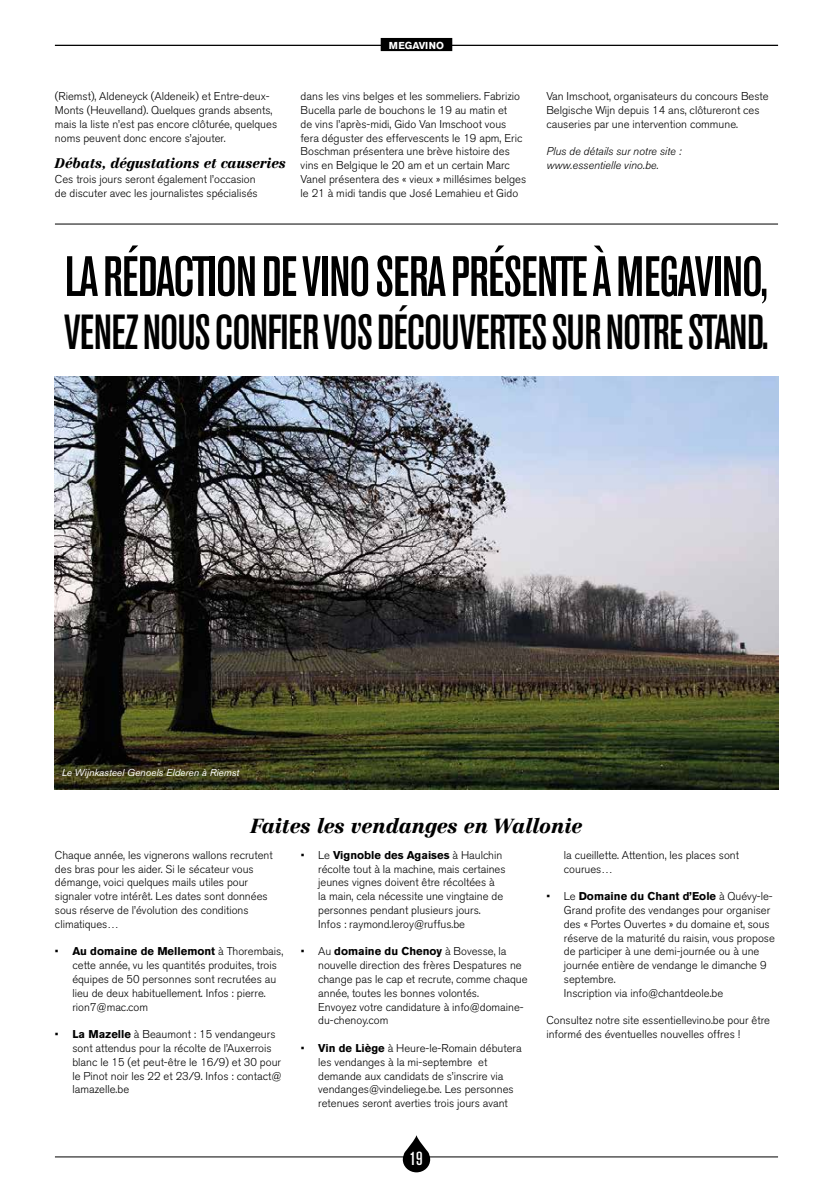
<style>
.page{position:relative;width:833px;height:1188px;background:#fff}
.page>*{position:absolute;margin:0;border:0;box-sizing:border-box;transform-origin:0 0}
.t1{font:500 condensed 56.25px "Akzidenz Grotesk BE";letter-spacing:-.02em;color:#000}
.t2{font:500 condensed 48.75px "Akzidenz Grotesk BE";letter-spacing:-.02em;color:#000}
.t3{font:italic 900 20px "Centennial LT Std";color:#000}
.t4{font:500 condensed 18.75px "Akzidenz Grotesk BE";color:#fff}
.t5{font:italic 900 13.75px "Centennial LT Std";color:#000}
.t6{font:300 11.25px/13.8px "Akzidenz Grotesk BE";color:#000}
.t7{font:italic 300 11.25px/13.8px "Akzidenz Grotesk BE";color:#000}
.t8{font:italic 10px "Akzidenz Grotesk BE";color:#fff}
.t9{font:700 10px "Akzidenz Grotesk BE";letter-spacing:.01em;color:#fff}
.s1{font-weight:700}
</style>
<div class="page">
<hr style="left:55px;top:1156px;width:723px;height:1px;background:#000">
<svg style="left:403px;top:1135px;width:27px;height:36px"></svg>
<hr style="left:55px;top:45px;width:723px;height:1px;background:#000">
<div style="left:381px;top:38px;width:71px;height:13px;background:#000"></div>
<img style="left:55px;top:376px;width:723px;height:413px">
<hr style="left:55px;top:224px;width:723px;height:1px;background:#000">
<p class="t9" style="left:389px;top:39px;width:57px">MEGAVINO</p>
<p class="t6" style="left:55px;top:90px;width:224px">(Riemst), Aldeneyck (Aldeneik) et Entre-deux-Monts (Heuvelland). Quelques grands absents, mais la liste n’est pas encore clôturée, quelques noms peuvent donc encore s’ajouter.</p>
<p class="t5" style="left:55px;top:155px;width:232px">Débats, dégustations et causeries</p>
<p class="t6" style="left:55px;top:172px;width:204px">Ces trois jours seront également l’occasion de discuter avec les journalistes spécialisés</p>
<p class="t6" style="left:301px;top:90px;width:227px">dans les vins belges et les sommeliers. Fabrizio Bucella parle de bouchons le 19 au matin et<br>de vins l’après-midi, Gido Van Imschoot vous fera déguster des effervescents le 19 apm, Eric Boschman présentera une brève histoire des vins en Belgique le 20 am et un certain Marc Vanel présentera des « vieux » millésimes belges le 21 à midi tandis que José Lemahieu et Gido</p>
<p class="t6" style="left:546px;top:90px;width:224px">Van Imschoot, organisateurs du concours Beste<br>Belgische Wijn depuis 14 ans, clôtureront ces causeries par une intervention commune.</p>
<p class="t7" style="left:546px;top:145px;width:137px">Plus de détails sur notre site : www.essentielle vino.be.</p>
<h1 class="t1" style="left:65px;top:244px;width:705px">LA RÉDACTION DE VINO SERA PRÉSENTE À MEGAVINO,</h1>
<h2 class="t2" style="left:64px;top:304px;width:706px">VENEZ NOUS CONFIER VOS DÉCOUVERTES SUR NOTRE STAND.</h2>
<p class="t8" style="left:62px;top:766px;width:179px">Le Wijnkasteel Genoels Elderen à Riemst</p>
<h3 class="t3" style="left:251px;top:813px;width:333px">Faites les vendanges en Wallonie</h3>
<p class="t6" style="left:55px;top:848px;width:219px">Chaque année, les vignerons wallons recrutent des bras pour les aider. Si le sécateur vous démange, voici quelques mails utiles pour signaler votre intérêt. Les dates sont données sous réserve de l’évolution des conditions climatiques…</p>
<p class="t6" style="left:72px;top:944px;width:212px;text-indent:-18px">• <span class="s1">Au domaine de Mellemont</span> à Thorembais, cette année, vu les quantités produites, trois équipes de 50 personnes sont recrutées au lieu de deux habituellement. Infos : pierre. rion7@mac.com</p>
<p class="t6" style="left:72px;top:1027px;width:210px;text-indent:-18px">• <span class="s1">La Mazelle</span> à Beaumont : 15 vendangeurs sont attendus pour la récolte de l’Auxerrois blanc le 15 (et peut-être le 16/9) et 30 pour le Pinot noir les 22 et 23/9. Infos : contact@ lamazelle.be</p>
<p class="t6" style="left:564px;top:848px;width:177px">la cueillette. Attention, les places sont courues…</p>
<p class="t6" style="left:564px;top:889px;width:212px;text-indent:-18px">• Le <span class="s1">Domaine du Chant d’Eole</span> à Quévy-le-Grand profite des vendanges pour organiser des « Portes Ouvertes » du domaine et, sous réserve de la maturité du raisin, vous propose de participer à une demi-journée ou à une journée entière de vendange le dimanche 9 septembre.<br>Inscription via info@chantdeole.be</p>
<p class="t6" style="left:546px;top:1013px;width:225px">Consultez notre site essentiellevino.be pour être informé des éventuelles nouvelles offres !</p>
<p class="t6" style="left:318px;top:848px;width:189px;text-indent:-18px">• Le <span class="s1">Vignoble des Agaises</span> à Haulchin récolte tout à la machine, mais certaines jeunes vignes doivent être récoltées à<br>la main, cela nécessite une vingtaine de personnes pendant plusieurs jours.<br>Infos : raymond.leroy@ruffus.be</p>
<p class="t6" style="left:318px;top:944px;width:211px;text-indent:-18px">• Au <span class="s1">domaine du Chenoy</span> à Bovesse, la nouvelle direction des frères Despatures ne change pas le cap et recrute, comme chaque année, toutes les bonnes volontés.<br>Envoyez votre candidature à info@domaine&shy;du-chenoy.com</p>
<p class="t6" style="left:318px;top:1041px;width:205px;text-indent:-18px">• <span class="s1">Vin de Liège</span> à Heure-le-Romain débutera les vendanges à la mi-septembre et demande aux candidats de s’inscrire via vendanges@vindeliege.be. Les personnes retenues seront averties trois jours avant</p>
<h3 class="t4" style="left:409px;top:1147px;width:11px">19</h3>
</div>
